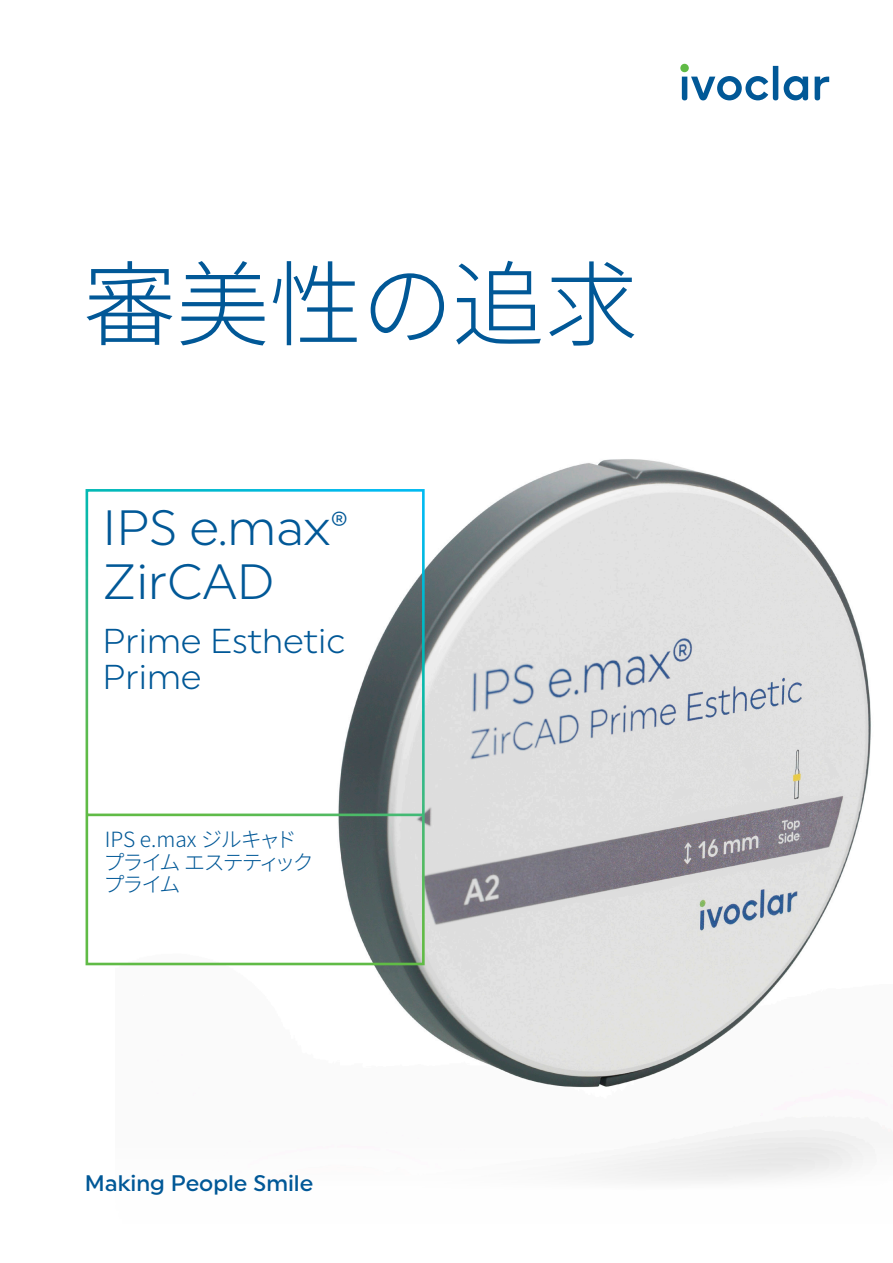
<style>
.page{position:relative;width:893px;height:1263px;background:#fff}
.page>*{position:absolute;margin:0;border:0;box-sizing:border-box;transform-origin:0 0}
.t1{font:300 93px "Noto Sans CJ Kjp";color:#015897}
.t2{font:49.5px "Uniform Pro Lgt";color:#015897}
.t3{font:34.5px/36px "Uniform Pro Lgt";color:#015897}
.t4{font:500 22.5px "Uniform Pro";color:#015897}
.t5{font:300 21px/22.5px "Noto Sans CJ Kjp";letter-spacing:-.095em;color:#015897}
.t6{font:300 21px "Noto Sans CJ Kjp";letter-spacing:-.03em;color:#015897}
</style>
<div class="page">
<img style="left:375px;top:459px;width:501px;height:723px">
<svg style="left:680px;top:64px;width:9px;height:8px"></svg>
<svg style="left:682px;top:66px;width:147px;height:34px"></svg>
<svg style="left:85px;top:488px;width:341px;height:479px"></svg>
<p class="t1" style="left:83px;top:252px;width:556px">審美性の追求</p>
<p class="t2" style="left:103px;top:499px;width:247px">IPS e.max<sup>®</sup></p>
<p class="t2" style="left:103px;top:553px;width:173px">ZirCAD</p>
<p class="t3" style="left:103px;top:623px;width:244px">Prime Esthetic<br>Prime</p>
<p class="t6" style="left:105px;top:827px;width:194px">IPS e.max ジルキャド</p>
<p class="t5" style="left:103px;top:851px;width:212px">プライム エステティックプライム</p>
<p class="t4" style="left:85px;top:1170px;width:230px">Making People Smile</p>
</div>
